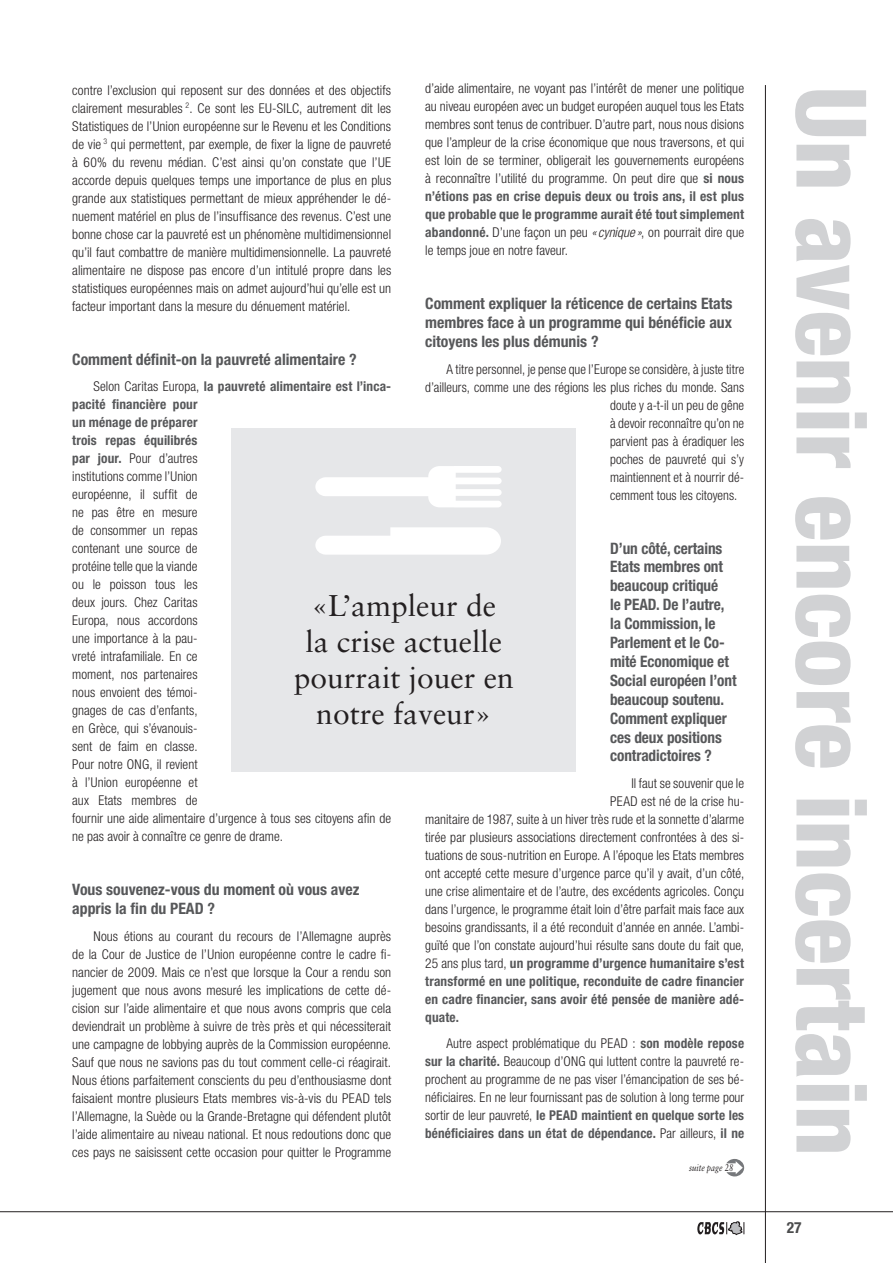
<style>
.page{position:relative;width:893px;height:1263px;background:#fff}
.page>*{position:absolute;margin:0;border:0;box-sizing:border-box;transform-origin:0 0}
.t1{font:800 condensed 97.5px "Helvetica Neue LT Std";color:#d1d2d4}
.EXERGUE{font:30px/36px "Sabon LT Std";color:#231f20;text-align:center}
.SOUS_TITRE_AUTRE{font:700 condensed 15.75px/18.9px "Helvetica Neue LT Std";letter-spacing:-.005em;color:#57585a}
.t2{font:700 condensed 15.45px "Helvetica Neue LT Std";color:#4b4c4d}
.TEXTE_COURANT{font:300 condensed 13.5px/18px "Helvetica Neue LT Std";letter-spacing:.005em;color:#231f20;text-align:justify}
.TEXTE_COURANT-2{font:700 condensed 13.5px "Helvetica Neue LT Std";letter-spacing:.01em;color:#57585a}
.t3{font:italic 9.75px "Sabon LT Std";color:#231f20;scale:.8 1}
.s1{font-weight:700;color:#57585a}
.s2{font-style:italic}
.s3{font-weight:300;color:#231f20}
</style>
<div class="page">
<hr style="left:0;top:1211px;width:893px;height:1px;background:#231f20">
<hr style="left:765px;top:85px;width:1px;height:1178px;background:#231f20">
<svg style="left:697px;top:1221px;width:48px;height:14px"></svg>
<div style="left:232px;top:429px;width:344px;height:343px;background:#e6e7e9"></div>
<svg style="left:726px;top:1159px;width:18px;height:17px"></svg>
<svg style="left:315px;top:466px;width:187px;height:41px"></svg>
<svg style="left:315px;top:527px;width:186px;height:28px"></svg>
<p class="TEXTE_COURANT" style="left:425px;top:79px;width:320px">d’aide alimentaire, ne voyant pas l’intérêt de mener une politique au niveau européen avec un budget européen auquel tous les Etats membres sont tenus de contribuer. D’autre part, nous nous disions que l’ampleur de la crise économique que nous traversons, et qui est loin de se terminer, obligerait les gouvernements européens à reconnaître l’utilité du programme. On peut dire que <span class="s1">si nous n’étions pas en crise depuis deux ou trois ans, il est plus que probable que le programme aurait été tout simplement abandonné.</span> D’une façon un peu <span class="s2">« cynique »</span>, on pourrait dire que le temps joue en notre faveur.</p>
<p class="SOUS_TITRE_AUTRE" style="left:425px;top:294px;width:309px;text-align:justify">Comment expliquer la réticence de certains Etats membres face à un programme qui bénéficie aux citoyens les plus démunis ?</p>
<p class="TEXTE_COURANT" style="left:446px;top:360px;width:299px">A titre personnel, je pense que l’Europe se considère, à juste titre</p>
<p class="TEXTE_COURANT" style="left:425px;top:378px;width:320px">d’ailleurs, comme une des régions les plus riches du monde. Sans</p>
<p class="TEXTE_COURANT" style="left:610px;top:396px;width:136px">doute y a-t-il un peu de gêne</p>
<p class="TEXTE_COURANT" style="left:610px;top:414px;width:136px">à devoir reconnaître qu’on ne</p>
<p class="TEXTE_COURANT" style="left:610px;top:432px;width:136px">parvient pas à éradiquer les</p>
<p class="TEXTE_COURANT" style="left:610px;top:450px;width:136px">poches de pauvreté qui s’y</p>
<p class="TEXTE_COURANT" style="left:610px;top:468px;width:136px">maintiennent et à nourrir dé-</p>
<p class="TEXTE_COURANT" style="left:610px;top:486px;width:129px">cemment tous les citoyens.</p>
<p class="SOUS_TITRE_AUTRE" style="left:610px;top:538px;width:128px">D’un côté, certains<br>Etats membres ont beaucoup critiqué<br>le PEAD. De l’autre, la Commission, le<br>Parlement et le Co&shy;mité Economique et<br>Social européen l’ont beaucoup soutenu.<br>Comment expliquer ces deux positions contradictoires ?</p>
<p class="TEXTE_COURANT" style="left:631px;top:774px;width:114px">Il faut se souvenir que le</p>
<p class="TEXTE_COURANT" style="left:610px;top:792px;width:136px">PEAD est né de la crise hu-</p>
<p class="TEXTE_COURANT" style="left:425px;top:810px;width:320px">manitaire de 1987, suite à un hiver très rude et la sonnette d’alarme</p>
<p class="TEXTE_COURANT" style="left:425px;top:828px;width:320px">tirée par plusieurs associations directement confrontées à des si-</p>
<p class="TEXTE_COURANT" style="left:425px;top:846px;width:320px">tuations de sous-nutrition en Europe. A l’époque les Etats membres</p>
<p class="TEXTE_COURANT" style="left:425px;top:864px;width:320px">ont accepté cette mesure d’urgence parce qu’il y avait, d’un côté,</p>
<p class="TEXTE_COURANT" style="left:425px;top:882px;width:320px">une crise alimentaire et de l’autre, des excédents agricoles. Conçu</p>
<p class="TEXTE_COURANT" style="left:425px;top:900px;width:320px">dans l’urgence, le programme était loin d’être parfait mais face aux</p>
<p class="TEXTE_COURANT" style="left:425px;top:918px;width:320px">besoins grandissants, il a été reconduit d’année en année. L’ambi-</p>
<p class="TEXTE_COURANT" style="left:425px;top:936px;width:320px">guïté que l’on constate aujourd’hui résulte sans doute du fait que,</p>
<p class="TEXTE_COURANT-2" style="left:425px;top:955px;width:320px"><span class="s3">25 ans plus tard,</span> un programme d’urgence humanitaire s’est</p>
<p class="TEXTE_COURANT-2" style="left:425px;top:973px;width:320px">transformé en une politique, reconduite de cadre financier</p>
<p class="TEXTE_COURANT-2" style="left:425px;top:991px;width:320px">en cadre financier, sans avoir été pensée de manière adé-</p>
<p class="TEXTE_COURANT-2" style="left:425px;top:1009px;width:35px">quate.</p>
<p class="TEXTE_COURANT" style="left:425px;top:1034px;width:320px;text-indent:21px">Autre aspect problématique du PEAD : <span class="s1">son modèle repose sur la charité.</span> Beaucoup d’ONG qui luttent contre la pauvreté re&shy;prochent au programme de ne pas viser l’émancipation de ses bé&shy;néficiaires. En ne leur fournissant pas de solution à long terme pour sortir de leur pauvreté, <span class="s1">le PEAD maintient en quelque sorte les bénéficiaires dans un état de dépendance.</span> Par ailleurs, <span class="s1">il ne</span></p>
<p class="TEXTE_COURANT" style="left:72px;top:81px;width:320px">contre l’exclusion qui reposent sur des données et des objectifs clairement mesurables <sup>2</sup>. Ce sont les EU-SILC, autrement dit les Statistiques de l’Union européenne sur le Revenu et les Conditions de vie <sup>3</sup> qui permettent, par exemple, de fixer la ligne de pauvreté à 60% du revenu médian. C’est ainsi qu’on constate que l’UE accorde depuis quelques temps une importance de plus en plus grande aux statistiques permettant de mieux appréhender le dé&shy;nuement matériel en plus de l’insuffisance des revenus. C’est une bonne chose car la pauvreté est un phénomène multidimensionnel qu’il faut combattre de manière multidimensionnelle. La pauvreté alimentaire ne dispose pas encore d’un intitulé propre dans les statistiques européennes mais on admet aujourd’hui qu’elle est un facteur important dans la mesure du dénuement matériel.</p>
<p class="SOUS_TITRE_AUTRE" style="left:72px;top:349px;width:286px">Comment définit-on la pauvreté alimentaire ?</p>
<p class="TEXTE_COURANT" style="left:72px;top:377px;width:320px;text-align:left;text-indent:21px">Selon Caritas Europa, <span class="s1">la pauvreté alimentaire est l’inca&shy;pacité financière pour<br>un ménage de préparer<br>trois repas équilibrés<br>par jour.</span> Pour d’autres<br>institutions comme l’Union<br>européenne, il suffit de<br>ne pas être en mesure<br>de consommer un repas<br>contenant une source de<br>protéine telle que la viande<br>ou le poisson tous les<br>deux jours. Chez Caritas<br>Europa, nous accordons<br>une importance à la pau-<br>vreté intrafamiliale. En ce<br>moment, nos partenaires<br>nous envoient des témoi-<br>gnages de cas d’enfants,<br>en Grèce, qui s’évanouis-<br>sent de faim en classe.<br>Pour notre ONG, il revient<br>à l’Union européenne et<br>aux Etats membres de<br>fournir une aide alimentaire d’urgence à tous ses citoyens afin de ne pas avoir à connaître ce genre de drame.</p>
<p class="SOUS_TITRE_AUTRE" style="left:72px;top:880px;width:289px">Vous souvenez-vous du moment où vous avez appris la fin du PEAD ?</p>
<p class="TEXTE_COURANT" style="left:72px;top:927px;width:320px;text-indent:21px">Nous étions au courant du recours de l’Allemagne auprès de la Cour de Justice de l’Union européenne contre le cadre fi&shy;nancier de 2009. Mais ce n’est que lorsque la Cour a rendu son jugement que nous avons mesuré les implications de cette dé&shy;cision sur l’aide alimentaire et que nous avons compris que cela deviendrait un problème à suivre de très près et qui nécessiterait une campagne de lobbying auprès de la Commission européenne.<br>Sauf que nous ne savions pas du tout comment celle-ci réagirait.<br>Nous étions parfaitement conscients du peu d’enthousiasme dont faisaient montre plusieurs Etats membres vis-à-vis du PEAD tels l’Allemagne, la Suède ou la Grande-Bretagne qui défendent plutôt l’aide alimentaire au niveau national. Et nous redoutions donc que ces pays ne saisissent cette occasion pour quitter le Programme</p>
<p class="EXERGUE" style="left:294px;top:587px;width:222px">«L’ampleur de<br>la crise actuelle pourrait jouer en notre faveur»</p>
<p class="t3" style="left:689px;top:1162px;width:57px">suite page 28</p>
<h1 class="t1" style="left:891px;top:86px;width:1071px;rotate:90deg">Un avenir encore incertain</h1>
<p class="t2" style="left:787px;top:1218px;width:16px">27</p>
</div>
